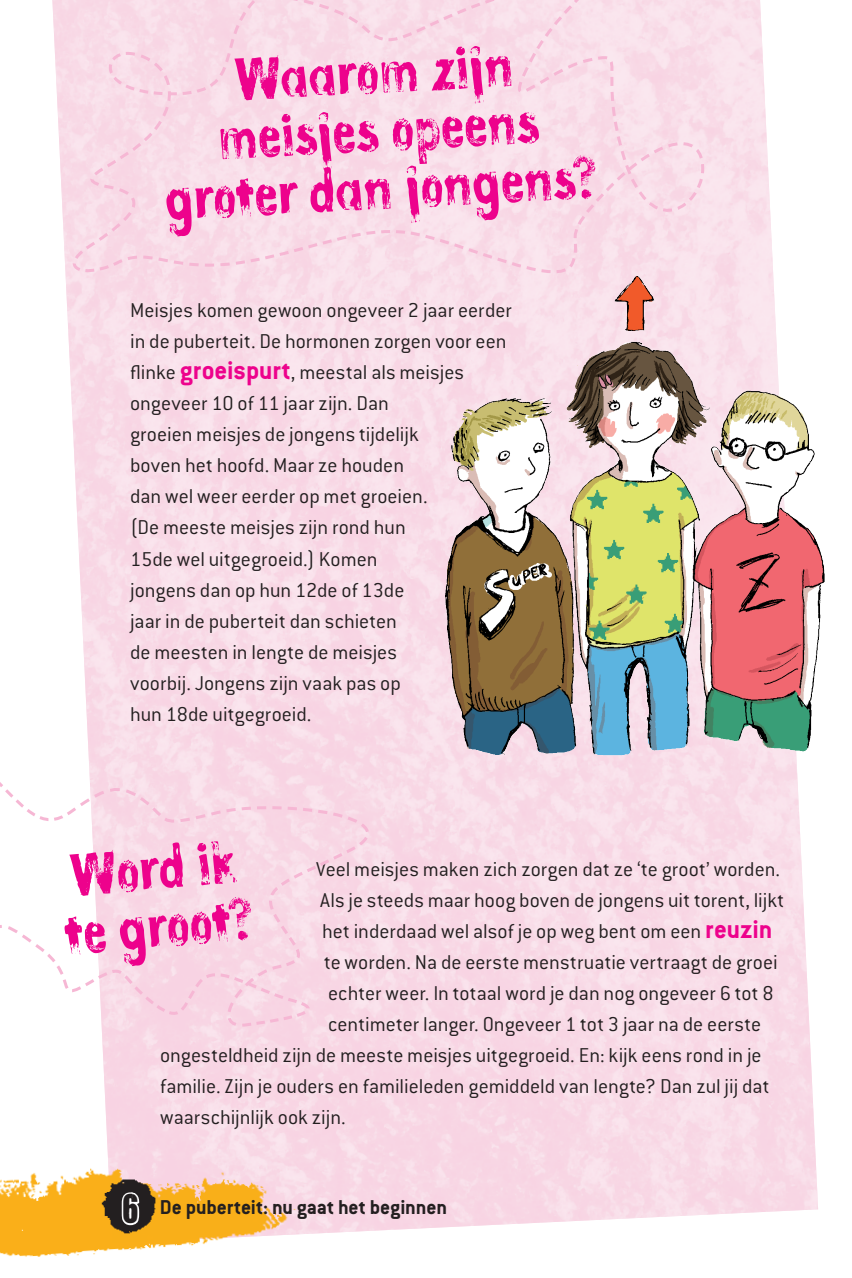
<style>
.page{position:relative;width:852px;height:1278px;background:#fff}
.page>*{position:absolute;margin:0;border:0;box-sizing:border-box;transform-origin:0 0}
.t1{font:700 60px/58px "Lino Stamp";color:#ed028c;text-align:center}
.t2{font:300 22px/31px "Conduit ITC Std";color:#231f20}
.t3{font:700 22px "Conduit ITC Std";letter-spacing:-.005em;color:#231f20}
.s1{font-weight:700;font-size:28px;color:#ed028c}
.s2{font-family:"You Are Loved";font-weight:400;font-size:33px}
</style>
<div class="page">
<img style="left:435px;top:256px;width:390px;height:508px">
<svg style="left:62px;top:0;width:643px;height:282px;background:#f8dce7"></svg>
<div style="left:82px;top:0;width:623px;height:271px;background:#f9dde8"></div>
<svg style="left:359px;top:800px;width:43px;height:115px;background:#f8dae6"></svg>
<svg style="left:0;top:748px;width:359px;height:280px"></svg>
<img style="left:0;top:1123px;width:304px;height:134px">
<img style="left:95px;top:1166px;width:75px;height:75px">
<svg style="left:119px;top:1190px;width:22px;height:36px"></svg>
<h1 class="t1" style="left:157px;top:61px;width:435px;rotate:-3deg">Waarom zijn meisjes opeens groterdan jongens?</h1>
<p class="t2" style="left:130px;top:294px;width:383px">Meisjes komen gewoon ongeveer 2 jaar eerder in de puberteit. De hormonen zorgen voor een flinke <span class="s1">groeispurt</span>, meestal als meisjes ongeveer 10 of 11 jaar zijn. Dan<br>groeien meisjes de jongens tijdelijk<br>boven het hoofd. Maar ze houden<br>dan wel weer eerder op met groeien.<br>(De meeste meisjes zijn rond hun<br>15de wel uitgegroeid.) Komen<br>jongens dan op hun 12de of 13de<br>jaar in de puberteit dan schieten<br>de meesten in lengte de meisjes<br>voorbij. Jongens zijn vaak pas op<br>hun 18de uitgegroeid.</p>
<h1 class="t1" style="left:58px;top:854px;width:190px;text-align:left;rotate:-5deg">Word ik te groot?</h1>
<p class="t2" style="left:316px;top:852px;width:465px">Veel meisjes maken zich zorgen dat ze ‘te groot’ worden.</p>
<p class="t2" style="left:320px;top:883px;width:466px">Als je steeds maar hoog boven de jongens uit torent, lijkt</p>
<p class="t2" style="left:322px;top:914px;width:452px">het inderdaad wel alsof je op weg bent om een <span class="s1">reuzin</span></p>
<p class="t2" style="left:324px;top:945px;width:455px">te worden. Na de eerste menstruatie vertraagt de groei</p>
<p class="t2" style="left:328px;top:976px;width:447px">echter weer. In totaal word je dan nog ongeveer 6 tot 8</p>
<p class="t2" style="left:328px;top:1007px;width:434px">centimeter langer. Ongeveer 1 tot 3 jaar na de eerste</p>
<p class="t2" style="left:160px;top:1038px;width:603px">ongesteldheid zijn de meeste meisjes uitgegroeid. En: kijk eens rond in je</p>
<p class="t2" style="left:160px;top:1069px;width:611px">familie. Zijn je ouders en familieleden gemiddeld van lengte? Dan zul jij dat</p>
<p class="t2" style="left:160px;top:1100px;width:187px">waarschijnlijk ook zijn.</p>
<p class="t3" style="left:122px;top:1194px;width:326px"><span class="s2">6</span> De puberteit: nu gaat het beginnen</p>
</div>
